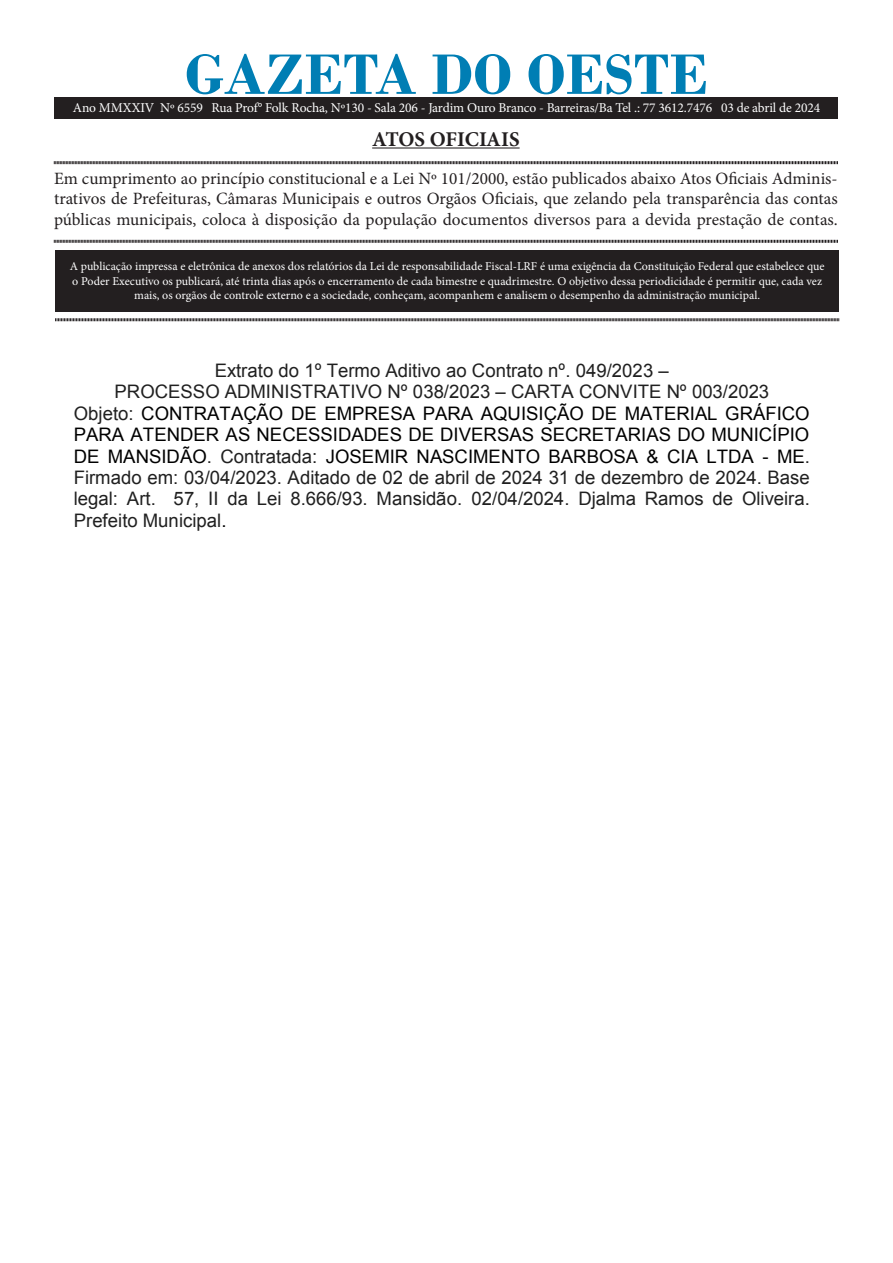
<style>
.page{position:relative;width:893px;height:1263px;background:#fff}
.page>*{position:absolute;margin:0;border:0;box-sizing:border-box;transform-origin:0 0}
.t1{font:700 60px "Bodoni";color:#007eb4}
.t2{font:700 21px "Minion Pro";letter-spacing:-.005em;color:#231f20}
.t3{font:18.6px "Arial";color:#202020}
.t4{font:18.6px "Arial";color:#000}
.t5{font:17.25px/20.7px "Minion Pro";color:#231f20;text-align:justify}
.t6{font:13.5px "Minion Pro";letter-spacing:-.01em;color:#fff}
.t7{font:12px/14.4px "Minion Pro";color:#fff;text-align:center}
.s1{font-style:inherit}
.s2{color:#202020}
.s3{color:#000}
</style>
<div class="page">
<div style="left:55px;top:250px;width:784px;height:61px;background:#231f20"></div>
<hr style="left:372px;top:147px;width:148px;height:2px;background:#231f20">
<svg style="left:54px;top:161px;width:784px;height:4px;background:#908e8e"></svg>
<svg style="left:54px;top:239px;width:784px;height:4px;background:#908e8e"></svg>
<svg style="left:55px;top:318px;width:784px;height:4px;background:#908e8e"></svg>
<div style="left:54px;top:98px;width:784px;height:20px;background:#231f20"></div>
<p class="t1" style="left:185px;top:39px;width:525px">GAZETA DO OESTE</p>
<p class="t2" style="left:372px;top:124px;width:149px">ATOS OFICIAIS</p>
<p class="t5" style="left:54px;top:168px;width:785px">Em cumprimento ao princípio constitucional e a Lei Nº 101/2000, estão publicados abaixo Atos Oficiais Adminis&shy;trativos de Prefeituras, Câmaras Municipais e outros Orgãos Oficiais, que zelando pela transparência das contas públicas municipais, coloca à disposição da população documentos diversos para a devida prestação de contas.</p>
<p class="t7" style="left:70px;top:259px;width:756px">A publicação impressa e eletrônica de anexos dos relatórios da Lei de responsabilidade Fiscal-LRF é uma exigência da Constituição Federal que estabelece que o Poder Executivo os publicará, até trinta dias após o encerramento de cada bimestre e quadrimestre. O objetivo dessa periodicidade é permitir que, cada vez mais, os orgãos de controle externo e a sociedade, conheçam, acompanhem e analisem o desempenho da administração municipal.</p>
<p class="t6" style="left:73px;top:98px;width:749px">Ano MMXXIV Nº 6559 Rua Prof° Folk Rocha, Nº130 - Sala 206 - Jardim Ouro Branco - Barreiras/Ba Tel .: 77 3612.7476 03 de abril de 2024</p>
<p class="t3" style="left:215px;top:358px;width:456px">Extrato do 1º Termo Aditivo ao Contrato nº. 049/2023 <span class="s1">–</span></p>
<p class="t3" style="left:115px;top:380px;width:656px">PROCESSO ADMINISTRATIVO Nº 038/2023 <span class="s1">–</span> CARTA CONVITE Nº 003/2023</p>
<p class="t4" style="left:74px;top:401px;width:737px"><span class="s2">Objeto:</span> CONTRATAÇÃO DE EMPRESA PARA AQUISIÇÃO DE MATERIAL GRÁFICO</p>
<p class="t4" style="left:74px;top:422px;width:737px">PARA ATENDER AS NECESSIDADES DE DIVERSAS SECRETARIAS DO MUNICÍPIO</p>
<p class="t4" style="left:74px;top:444px;width:738px">DE MANSIDÃO<span class="s2">. Contratada:</span> JOSEMIR NASCIMENTO BARBOSA &amp; CIA LTDA - ME<span class="s2">.</span></p>
<p class="t3" style="left:74px;top:465px;width:737px">Firmado em: 03/04/2023. Aditado de 02 de abril de 2024 31 de dezembro de 2024. Base</p>
<p class="t3" style="left:74px;top:487px;width:738px">legal: Art. 57, II da Lei 8.666/93. Mansidão. 02/04/2024. Djalma Ramos de Oliveira.</p>
<p class="t3" style="left:74px;top:508px;width:154px">Prefeito Municipal<span class="s3">.</span></p>
</div>
